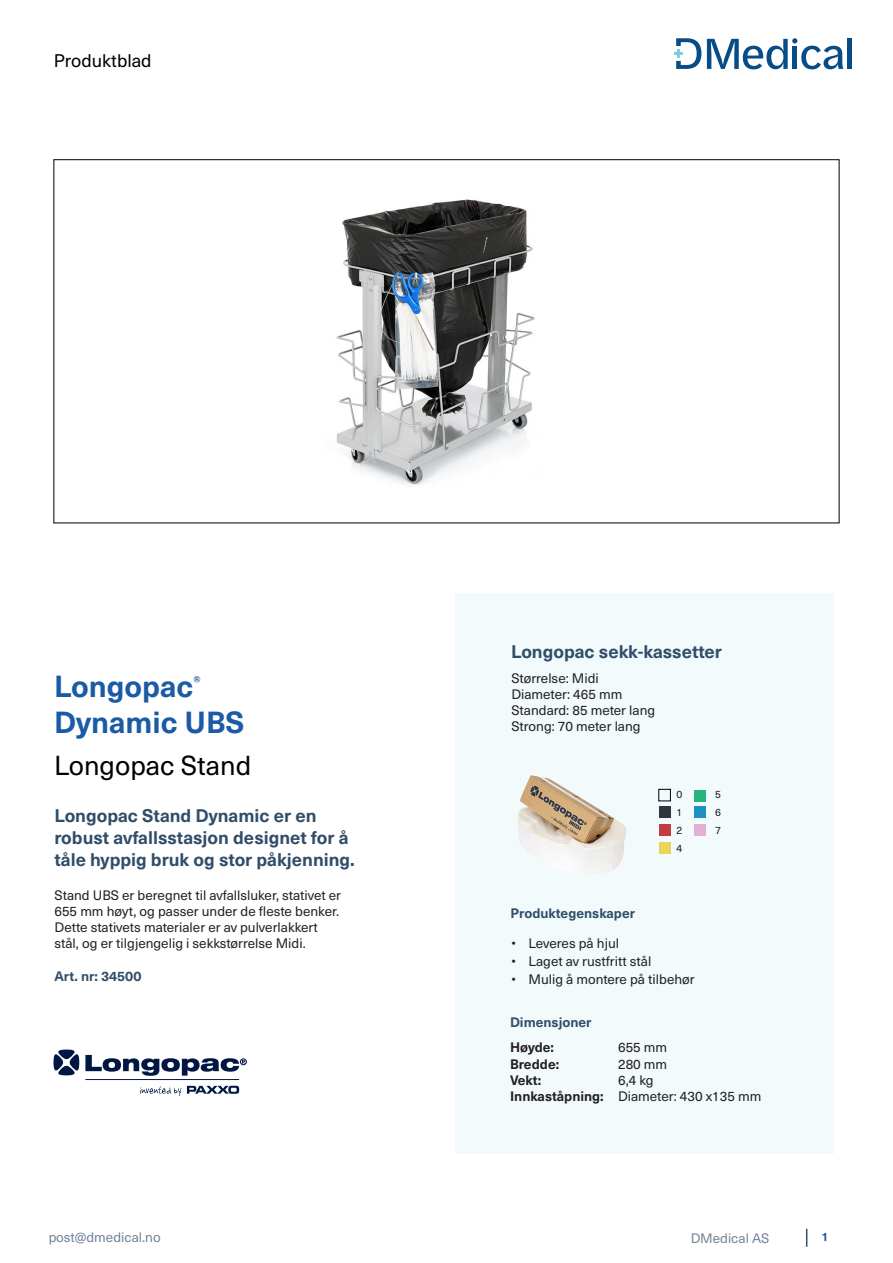
<style>
.page{position:relative;width:893px;height:1263px;background:#fff}
.page>*{position:absolute;margin:0;border:0;box-sizing:border-box;transform-origin:0 0}
.Overskrift_1{font:700 30px "Neue Haas Unica W1 G";color:#1b5ba6}
.Underoverskrift{font:27px "Neue Haas Unica W1 G";color:#000}
.Underoverskrift_Bold{font:700 18px/21.6px "Neue Haas Unica W1 G";color:#304d69}
.t1{font:18px "Neue Haas Unica W1 G";color:#000}
.t2{font:13.5px "Neue Haas Unica W1 G";color:#231f20}
.Underoverskrift_Bold-2{font:700 13.5px "Neue Haas Unica W1 G";color:#304d69}
.t3{font:700 13.5px "Neue Haas Unica W1 G";color:#231f20}
.t4{font:13.5px "Neue Haas Unica W1 G";color:#304d69}
.t5{font:13.5px "Neue Haas Unica W1 G";color:#334f69}
.Overskrift_1-2{font:700 12.3px "Neue Haas Unica W1 G";color:#1b5ba6}
.t6{font:700 12px "Neue Haas Unica W1 G";color:#1b5ba6}
.t7{font:10.5px "Neue Haas Unica W1 G";color:#231f20}
.s1{font-weight:700}
</style>
<div class="page">
<div style="left:455px;top:593px;width:378px;height:560px;background:#f2fafc"></div>
<img style="left:518px;top:775px;width:108px;height:99px">
<div style="left:659px;top:789px;width:11px;height:12px;border:1px solid #000"></div>
<div style="left:659px;top:806px;width:11px;height:12px;background:#31363c"></div>
<div style="left:659px;top:824px;width:11px;height:12px;background:#c33a40"></div>
<div style="left:659px;top:842px;width:11px;height:11px;background:#e9d55a"></div>
<div style="left:694px;top:790px;width:12px;height:11px;background:#25b680"></div>
<div style="left:694px;top:807px;width:12px;height:11px;background:#1d8fc1"></div>
<div style="left:694px;top:824px;width:12px;height:12px;background:#e4b0d1"></div>
<img style="left:336px;top:199px;width:199px;height:287px">
<svg style="left:806px;top:1229px;width:1px;height:18px"></svg>
<svg style="left:674px;top:38px;width:27px;height:31px"></svg>
<div style="left:847px;top:39px;width:5px;height:30px;background:#064d87"></div>
<svg style="left:707px;top:38px;width:137px;height:31px"></svg>
<svg style="left:85px;top:1055px;width:162px;height:21px"></svg>
<svg style="left:54px;top:1049px;width:25px;height:26px"></svg>
<svg style="left:187px;top:1086px;width:52px;height:8px"></svg>
<svg style="left:140px;top:1086px;width:41px;height:10px"></svg>
<hr style="left:85px;top:1079px;width:154px;height:1px;background:#001643">
<h3 class="t1" style="left:54px;top:47px;width:99px">Produktblad</h3>
<p class="Overskrift_1" style="left:54px;top:663px;width:141px">Longopac</p>
<p class="Overskrift_1-2" style="left:193px;top:672px;width:9px">®</p>
<p class="Overskrift_1" style="left:54px;top:699px;width:192px">Dynamic UBS</p>
<p class="Underoverskrift" style="left:54px;top:746px;width:199px">Longopac Stand</p>
<p class="Underoverskrift_Bold" style="left:54px;top:804px;width:302px">Longopac Stand Dynamic er en robust avfallsstasjon designet for å tåle hyppig bruk og stor påkjenning.</p>
<p class="t2" style="left:54px;top:885px;width:288px">Stand UBS er beregnet til avfallsluker, stativet er</p>
<p class="t2" style="left:54px;top:901px;width:286px">655 mm høyt, og passer under de fleste benker.</p>
<p class="t2" style="left:54px;top:917px;width:265px">Dette stativets materialer er av pulverlakkert</p>
<p class="t2" style="left:54px;top:934px;width:253px">stål, og er tilgjengelig i sekkstørrelse Midi.</p>
<p class="Underoverskrift_Bold-2" style="left:54px;top:966px;width:89px">Art. nr: 34500</p>
<p class="Underoverskrift_Bold" style="left:511px;top:640px;width:212px">Longopac sekk-kassetter</p>
<p class="t2" style="left:511px;top:668px;width:89px">Størrelse: Midi</p>
<p class="t2" style="left:511px;top:684px;width:112px">Diameter: 465 mm</p>
<p class="t2" style="left:511px;top:700px;width:145px">Standard: 85 meter lang</p>
<p class="t2" style="left:511px;top:717px;width:131px">Strong: 70 meter lang</p>
<p class="t7" style="left:676px;top:787px;width:7px">0</p>
<p class="t7" style="left:676px;top:805px;width:7px">1</p>
<p class="t7" style="left:676px;top:823px;width:7px">2</p>
<p class="t7" style="left:676px;top:841px;width:7px">4</p>
<p class="t7" style="left:715px;top:787px;width:7px">5</p>
<p class="t7" style="left:715px;top:805px;width:7px">6</p>
<p class="t7" style="left:715px;top:823px;width:7px">7</p>
<p class="Underoverskrift_Bold-2" style="left:511px;top:903px;width:126px">Produktegenskaper</p>
<p class="t2" style="left:511px;top:933px;width:109px">• Leveres på hjul</p>
<p class="t2" style="left:511px;top:951px;width:141px">• Laget av rustfritt stål</p>
<p class="t2" style="left:511px;top:969px;width:185px">• Mulig å montere på tilbehør</p>
<p class="Underoverskrift_Bold-2" style="left:510px;top:1012px;width:83px">Dimensjoner</p>
<p class="t3" style="left:510px;top:1037px;width:45px">Høyde:</p>
<p class="t2" style="left:618px;top:1037px;width:51px">655 mm</p>
<p class="t3" style="left:510px;top:1053px;width:51px">Bredde:</p>
<p class="t2" style="left:618px;top:1054px;width:51px">280 mm</p>
<p class="t3" style="left:510px;top:1069px;width:33px">Vekt:</p>
<p class="t2" style="left:618px;top:1070px;width:37px">6,4 kg</p>
<p class="t2" style="left:510px;top:1086px;width:253px"><span class="s1">Innkaståpning:</span> Diameter: 430 x135 mm</p>
<p class="t4" style="left:48px;top:1227px;width:114px">post@dmedical.no</p>
<p class="t5" style="left:690px;top:1228px;width:80px">DMedical AS</p>
<p class="t6" style="left:821px;top:1228px;width:9px">1</p>
</div>
